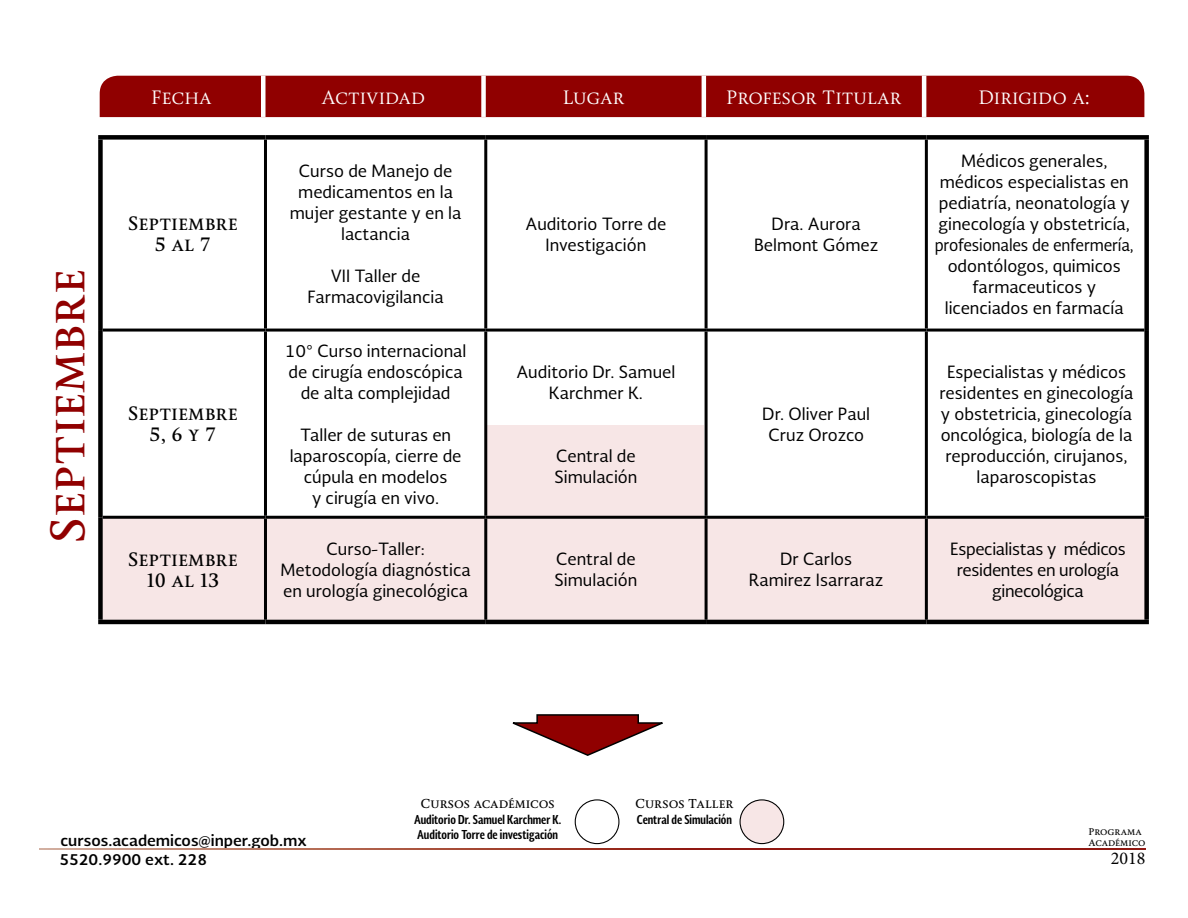
<style>
.page{position:relative;width:1188px;height:918px;background:#fff}
.page>*{position:absolute;margin:0;border:0;box-sizing:border-box;transform-origin:0 0}
.t1{font:700 45px "Soberana Titular";color:#900000}
.t2{font:700 18px/21px "Soberana Titular";color:#000;text-align:center}
.t3{font:18px "Soberana Titular";color:#fff}
.t4{font:18px "Minion Pro";color:#000}
.t5{font:16.5px/21px "Soberana Sans";color:#000;text-align:center}
.t6{font:16.5px/21px "Soberana Sans";letter-spacing:-.02em;color:#000;text-align:center}
.t7{font:700 15px/18.9px "Soberana Sans";color:#000}
.t8{font:700 12px/15.3px "Soberana Sans Condensed";color:#000}
.t9{font:700 12px "Soberana Titular";color:#000}
.t10{font:700 9px/10.8px "Soberana Titular";color:#000}
</style>
<div class="page">
<div style="left:575px;top:799px;width:44px;height:45px;border:1px solid #000;border-radius:50%"></div>
<div style="left:740px;top:800px;width:44px;height:44px;background:#f7e6e6;border-radius:50%"></div>
<div style="left:740px;top:799px;width:44px;height:45px;border:1px solid #000;border-radius:50%"></div>
<svg style="left:40px;top:849px;width:1105px;height:1px"></svg>
<div style="left:100px;top:76px;width:1044px;height:41px;background:#900000"></div>
<hr style="left:261px;top:76px;width:4px;height:41px;background:#fff">
<div style="left:481px;top:76px;width:5px;height:41px;background:#fff"></div>
<hr style="left:702px;top:76px;width:4px;height:41px;background:#fff">
<hr style="left:922px;top:76px;width:4px;height:41px;background:#fff">
<svg style="left:103px;top:140px;width:1041px;height:376px"></svg>
<div style="left:103px;top:519px;width:1041px;height:101px;background:#f7e6e6"></div>
<hr style="left:484px;top:140px;width:3px;height:189px;background:#000">
<hr style="left:705px;top:140px;width:3px;height:189px;background:#000">
<hr style="left:925px;top:140px;width:3px;height:189px;background:#000">
<hr style="left:103px;top:329px;width:162px;height:3px;background:#000">
<hr style="left:265px;top:329px;width:221px;height:3px;background:#000">
<hr style="left:486px;top:329px;width:220px;height:3px;background:#000">
<hr style="left:484px;top:332px;width:3px;height:184px;background:#000">
<hr style="left:706px;top:329px;width:220px;height:3px;background:#000">
<hr style="left:705px;top:332px;width:3px;height:184px;background:#000">
<hr style="left:926px;top:329px;width:218px;height:3px;background:#000">
<hr style="left:925px;top:332px;width:3px;height:184px;background:#000">
<hr style="left:484px;top:519px;width:3px;height:101px;background:#000">
<hr style="left:705px;top:519px;width:3px;height:101px;background:#000">
<hr style="left:925px;top:519px;width:3px;height:101px;background:#000">
<hr style="left:264px;top:140px;width:3px;height:189px;background:#000">
<hr style="left:264px;top:332px;width:3px;height:184px;background:#000">
<hr style="left:264px;top:519px;width:3px;height:101px;background:#000">
<div style="left:98px;top:140px;width:5px;height:190px;background:#000"></div>
<div style="left:1144px;top:140px;width:5px;height:190px;background:#000"></div>
<div style="left:98px;top:330px;width:5px;height:187px;background:#000"></div>
<div style="left:1144px;top:330px;width:5px;height:187px;background:#000"></div>
<div style="left:98px;top:517px;width:5px;height:103px;background:#000"></div>
<div style="left:1144px;top:517px;width:5px;height:103px;background:#000"></div>
<div style="left:98px;top:135px;width:167px;height:5px;background:#000"></div>
<div style="left:265px;top:135px;width:221px;height:5px;background:#000"></div>
<div style="left:486px;top:135px;width:220px;height:5px;background:#000"></div>
<div style="left:706px;top:135px;width:220px;height:5px;background:#000"></div>
<div style="left:926px;top:135px;width:223px;height:5px;background:#000"></div>
<hr style="left:103px;top:516px;width:162px;height:3px;background:#000">
<hr style="left:265px;top:516px;width:221px;height:3px;background:#000">
<hr style="left:486px;top:516px;width:220px;height:3px;background:#000">
<hr style="left:706px;top:516px;width:220px;height:3px;background:#000">
<hr style="left:926px;top:516px;width:218px;height:3px;background:#000">
<hr style="left:98px;top:620px;width:167px;height:4px;background:#000">
<hr style="left:265px;top:620px;width:221px;height:4px;background:#000">
<hr style="left:486px;top:620px;width:220px;height:4px;background:#000">
<hr style="left:706px;top:620px;width:220px;height:4px;background:#000">
<hr style="left:926px;top:620px;width:223px;height:4px;background:#000">
<svg style="left:512px;top:714px;width:151px;height:42px"></svg>
<h1 class="t1" style="left:40px;top:543px;width:276px;rotate:-90deg">Septiembre</h1>
<p class="t3" style="left:151px;top:86px;width:62px">Fecha</p>
<p class="t3" style="left:321px;top:86px;width:105px">Actividad</p>
<p class="t3" style="left:563px;top:86px;width:63px">Lugar</p>
<p class="t3" style="left:726px;top:86px;width:177px">Profesor Titular</p>
<p class="t3" style="left:978px;top:86px;width:113px">Dirigido a:</p>
<p class="t2" style="left:128px;top:213px;width:111px">Septiembre<br>5 al 7</p>
<p class="t2" style="left:128px;top:403px;width:111px">Septiembre<br>5, 6 y 7</p>
<p class="t5" style="left:290px;top:160px;width:173px">Curso de Manejo de medicamentos en la mujer gestante y en la lactancia</p>
<p class="t5" style="left:308px;top:265px;width:138px">VII Taller de<br>Farmacovigilancia</p>
<p class="t5" style="left:285px;top:339px;width:183px">10° Curso internacional de cirugía endoscópica de alta complejidad</p>
<p class="t5" style="left:290px;top:423px;width:173px">Taller de suturas en laparoscopía, cierre de cúpula en modelos<br>y cirugía en vivo.</p>
<p class="t5" style="left:526px;top:212px;width:142px">Auditorio Torre de<br>Investigación</p>
<p class="t5" style="left:754px;top:212px;width:126px">Dra. Aurora<br>Belmont Gómez</p>
<p class="t5" style="left:516px;top:360px;width:160px">Auditorio Dr. Samuel<br>Karchmer K.</p>
<p class="t5" style="left:555px;top:444px;width:84px;text-align:left">Central de<br>Simulación</p>
<p class="t5" style="left:762px;top:402px;width:109px">Dr. Oliver Paul<br>Cruz Orozco</p>
<p class="t5" style="left:935px;top:149px;width:200px">Médicos generales, médicos especialistas en pediatría, neonatología y ginecología y obstetricía, profesionales de enfermería, odontólogos, quimicos farmaceuticos y licenciados en farmacía</p>
<p class="t5" style="left:940px;top:360px;width:195px">Especialistas y médicos residentes en ginecología y obstetricia, ginecología oncológica, biología de la reproducción, cirujanos, laparoscopistas</p>
<p class="t2" style="left:128px;top:549px;width:111px">Septiembre<br>10 al 13</p>
<p class="t5" style="left:281px;top:538px;width:192px">Curso-Taller:<br>Metodología diagnóstica en urología ginecológica</p>
<p class="t5" style="left:555px;top:548px;width:84px;text-align:left">Central de<br>Simulación</p>
<p class="t5" style="left:749px;top:548px;width:136px">Dr Carlos<br>Ramirez Isarraraz</p>
<p class="t6" style="left:950px;top:538px;width:177px">Especialistas y médicos residentes en urología ginecológica</p>
<p class="t9" style="left:421px;top:796px;width:136px">Cursos académicos</p>
<p class="t8" style="left:414px;top:811px;width:149px">Auditorio Dr. Samuel Karchmer K.<br>Auditorio Torre de investigación</p>
<p class="t9" style="left:635px;top:796px;width:100px">Cursos Taller</p>
<p class="t8" style="left:637px;top:811px;width:97px">Central de Simulación</p>
<p class="t7" style="left:59px;top:831px;width:249px">cursos.academicos@inper.gob.mx<br>5520.9900 ext. 228</p>
<p class="t10" style="left:1089px;top:826px;width:58px">Programa<br>Académico</p>
<p class="t4" style="left:1111px;top:846px;width:36px">2018</p>
</div>
